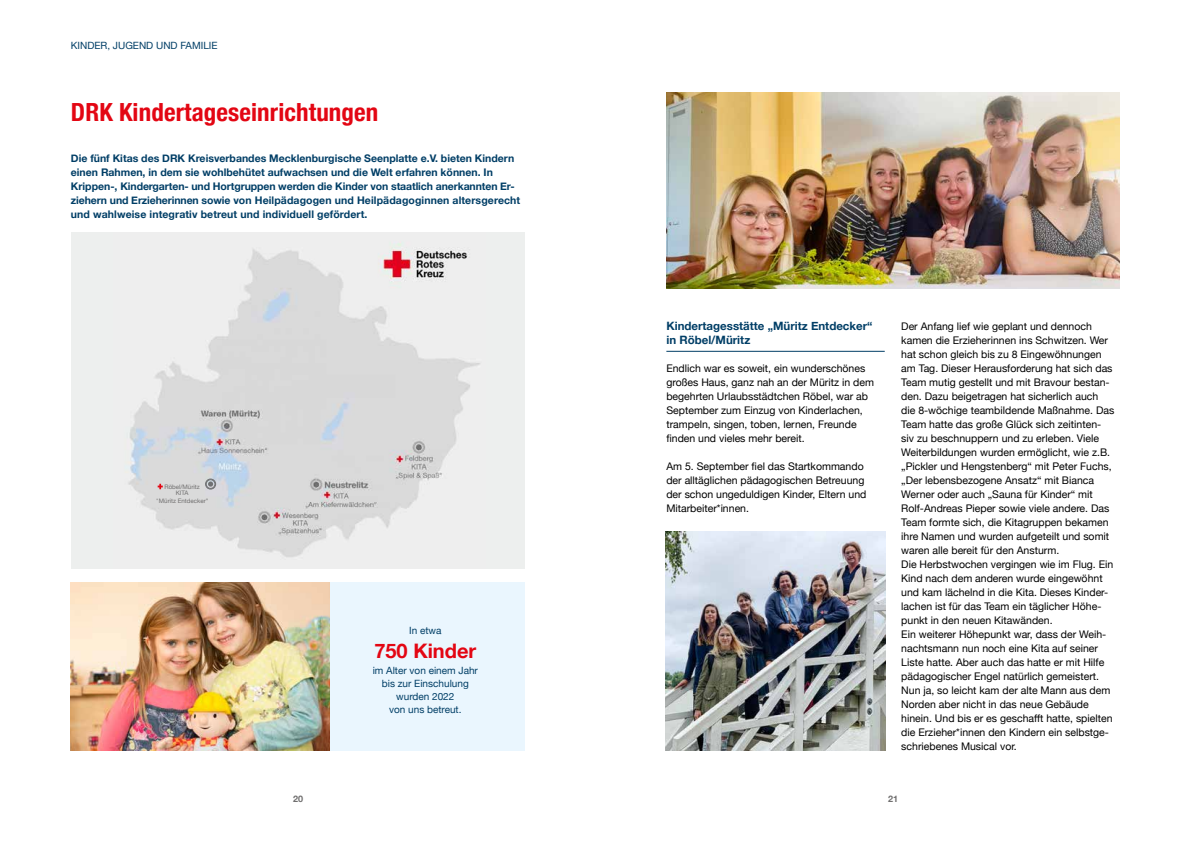
<style>
.page{position:relative;width:1191px;height:842px;background:#fff}
.page>*{position:absolute;margin:0;border:0;box-sizing:border-box;transform-origin:0 0}
.t1{font:700 condensed 25px "Helvetica Neue";letter-spacing:.005em;color:#e30613}
.t2{font:700 20px "Helvetica Neue";color:#e30613}
.t3{font:700 11.5px/14px "Helvetica Neue";color:#003e66}
.t4{font:10.5px/14px "Helvetica Neue";color:#000}
.t5{font:700 10.5px/14px "Helvetica Neue";color:#003e66}
.t6{font:10px/13px "Helvetica Neue";color:#003e66;text-align:center}
.t7{font:700 9px "Helvetica Neue";color:#706f6f}
.t8{font:6.2px/7.2px "Helvetica Neue";color:#706f6f;text-align:center}
.s1{font-family:"Avenir"}
</style>
<div class="page">
<div style="left:71px;top:232px;width:453px;height:336px;background:#edefee"></div>
<img style="left:128px;top:243px;width:352px;height:314px">
<div style="left:304px;top:582px;width:220px;height:168px;background:#eaf6fe"></div>
<img style="left:71px;top:582px;width:259px;height:168px">
<hr style="left:666px;top:351px;width:218px;height:1px;background:#003e66">
<svg style="left:208px;top:481px;width:5px;height:6px"></svg>
<div style="left:205px;top:479px;width:11px;height:10px;border:1px solid #707173;border-radius:50%"></div>
<div style="left:206px;top:479px;width:9px;height:10px;border:1px solid #707173;border-radius:50%"></div>
<svg style="left:158px;top:484px;width:5px;height:5px"></svg>
<img style="left:666px;top:92px;width:453px;height:196px">
<img style="left:666px;top:532px;width:219px;height:218px">
<p class="t6" style="left:71px;top:40px;width:148px">KINDER, JUGEND UND FAMILIE</p>
<h1 class="t1" style="left:71px;top:91px;width:309px">DRK Kindertageseinrichtungen</h1>
<p class="t5" style="left:71px;top:152px;width:451px">Die fünf Kitas des DRK Kreisverbandes Mecklenburgische Seenplatte e.V. bieten Kindern einen Rahmen, in dem sie wohlbehütet aufwachsen und die Welt erfahren können. In Krippen-, Kindergarten- und Hortgruppen werden die Kinder von staatlich anerkannten Er&shy;ziehern und Erzieherinnen sowie von Heilpädagogen und Heilpädagoginnen altersgerecht und wahlweise integrativ betreut und individuell gefördert.</p>
<p class="t8" style="left:156px;top:483px;width:54px">Röbel/Müritz<br>KITA<br><span class="s1">"</span>Müritz Entdecker"</p>
<p class="t6" style="left:409px;top:625px;width:34px">In etwa</p>
<h2 class="t2" style="left:374px;top:636px;width:103px">750 Kinder</h2>
<p class="t6" style="left:373px;top:665px;width:107px">im Alter von einem Jahr bis zur Einschulung wurden 2022<br>von uns betreut.</p>
<p class="t3" style="left:666px;top:319px;width:208px">Kindertagesstätte „Müritz Entdecker“ in Röbel/Müritz</p>
<p class="t4" style="left:666px;top:362px;width:209px">Endlich war es soweit, ein wunderschönes großes Haus, ganz nah an der Müritz in dem begehrten Urlaubsstädtchen Röbel, war ab September zum Einzug von Kinderlachen, trampeln, singen, toben, lernen, Freunde finden und vieles mehr bereit.</p>
<p class="t4" style="left:666px;top:460px;width:201px">Am 5. September fiel das Startkommando der alltäglichen pädagogischen Betreuung der schon ungeduldigen Kinder, Eltern und Mitarbeiter*innen.</p>
<p class="t4" style="left:901px;top:320px;width:214px">Der Anfang lief wie geplant und dennoch kamen die Erzieherinnen ins Schwitzen. Wer hat schon gleich bis zu 8 Eingewöhnungen am Tag. Dieser Herausforderung hat sich das Team mutig gestellt und mit Bravour bestan&shy;den. Dazu beigetragen hat sicherlich auch die 8-wöchige teambildende Maßnahme. Das Team hatte das große Glück sich zeitinten&shy;siv zu beschnuppern und zu erleben. Viele Weiterbildungen wurden ermöglicht, wie z.B. „Pickler und Hengstenberg“ mit Peter Fuchs, „Der lebensbezogene Ansatz“ mit Bianca Werner oder auch „Sauna für Kinder“ mit Rolf-Andreas Pieper sowie viele andere. Das Team formte sich, die Kitagruppen bekamen ihre Namen und wurden aufgeteilt und somit waren alle bereit für den Ansturm.<br>Die Herbstwochen vergingen wie im Flug. Ein Kind nach dem anderen wurde eingewöhnt und kam lächelnd in die Kita. Dieses Kinder&shy;lachen ist für das Team ein täglicher Höhe&shy;punkt in den neuen Kitawänden.<br>Ein weiterer Höhepunkt war, dass der Weih&shy;nachtsmann nun noch eine Kita auf seiner Liste hatte. Aber auch das hatte er mit Hilfe pädagogischer Engel natürlich gemeistert.<br>Nun ja, so leicht kam der alte Mann aus dem Norden aber nicht in das neue Gebäude hinein. Und bis er es geschafft hatte, spielten die Erzieher*innen den Kindern ein selbstge&shy;schriebenes Musical vor.</p>
<p class="t7" style="left:293px;top:791px;width:12px">20</p>
<p class="t7" style="left:888px;top:791px;width:12px">21</p>
</div>
